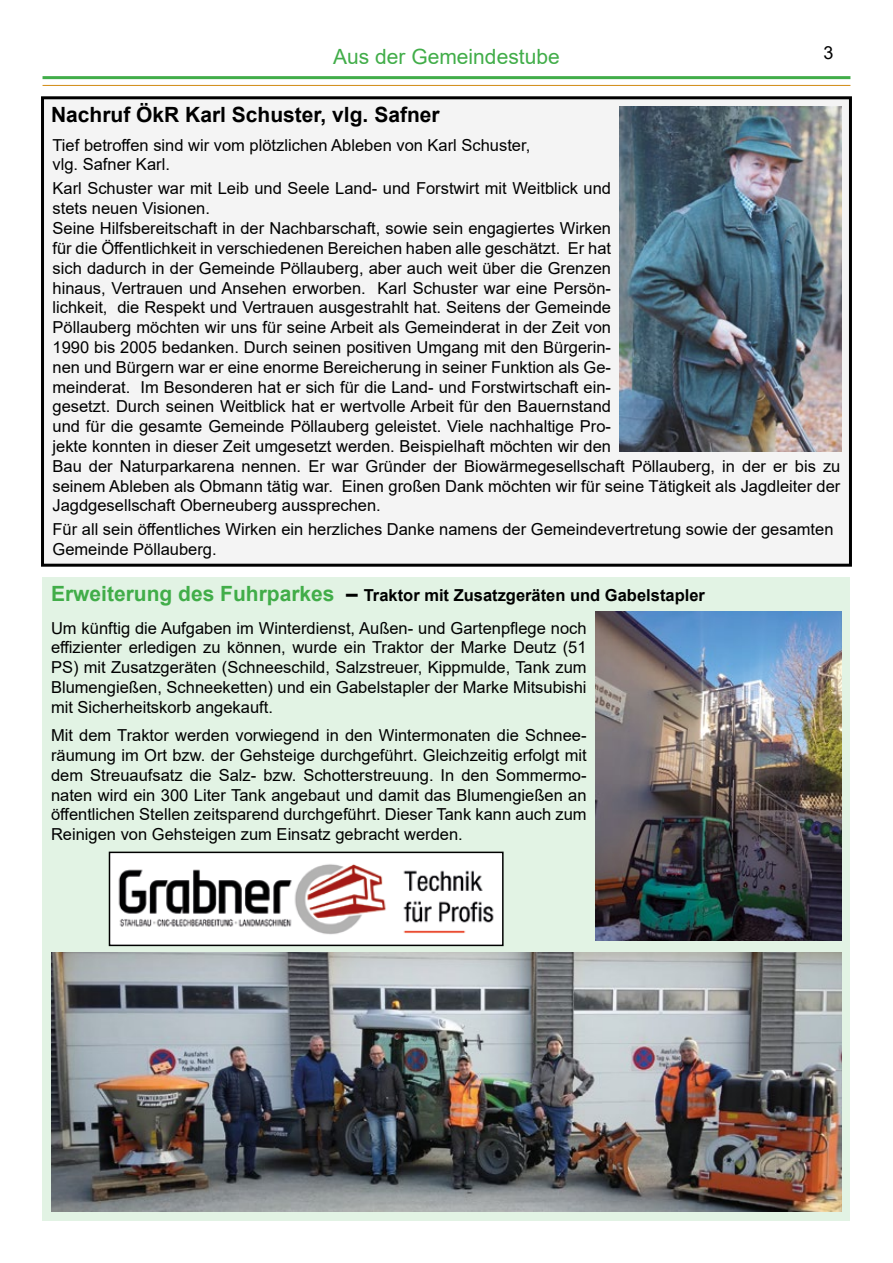
<style>
.page{position:relative;width:893px;height:1263px;background:#fff}
.page>*{position:absolute;margin:0;border:0;box-sizing:border-box;transform-origin:0 0}
.t1{font:700 21px "Arial";color:#000}
.t2{font:21px "Arial";color:#41ad49}
.t3{font:18px "Arial";color:#000}
.t4{font:16.5px/19.8px "Arial";color:#000}
.s1{font-weight:700;font-size:21px;color:#41ad49}
.s2{font-weight:700;font-size:21px}
.s3{font-weight:700}
</style>
<div class="page">
<hr style="left:43px;top:85px;width:807px;height:1px;background:#d18a12">
<hr style="left:43px;top:76px;width:807px;height:3px;background:#41ad49">
<div style="left:43px;top:98px;width:807px;height:467px;background:#f4f4f4"></div>
<div style="left:41px;top:96px;width:811px;height:471px;border:3px solid #000"></div>
<img style="left:620px;top:106px;width:222px;height:346px">
<div style="left:43px;top:577px;width:807px;height:643px;background:#e2f3e4"></div>
<img style="left:51px;top:952px;width:790px;height:260px">
<img style="left:595px;top:612px;width:247px;height:329px">
<img style="left:112px;top:855px;width:389px;height:88px">
<div style="left:109px;top:852px;width:395px;height:94px;border:2px solid #000"></div>
<p class="t2" style="left:333px;top:42px;width:228px">Aus der Gemeindestube</p>
<p class="t3" style="left:823px;top:40px;width:12px">3</p>
<p class="t1" style="left:51px;top:99px;width:390px">Nachruf ÖkR Karl Schuster, vlg. Safner</p>
<p class="t4" style="left:53px;top:135px;width:479px">Tief betroffen sind wir vom plötzlichen Ableben von Karl Schuster, vlg. Safner Karl.</p>
<p class="t4" style="left:53px;top:179px;width:789px">Karl Schuster war mit Leib und Seele Land- und Forstwirt mit Weitblick und<br>stets neuen Visionen.<br>Seine Hilfsbereitschaft in der Nachbarschaft, sowie sein engagiertes Wirken<br>für die Öffentlichkeit in verschiedenen Bereichen haben alle geschätzt. Er hat<br>sich dadurch in der Gemeinde Pöllauberg, aber auch weit über die Grenzen<br>hinaus, Vertrauen und Ansehen erworben. Karl Schuster war eine Persön-<br>lichkeit, die Respekt und Vertrauen ausgestrahlt hat. Seitens der Gemeinde<br>Pöllauberg möchten wir uns für seine Arbeit als Gemeinderat in der Zeit von<br>1990 bis 2005 bedanken. Durch seinen positiven Umgang mit den Bürgerin-<br>nen und Bürgern war er eine enorme Bereicherung in seiner Funktion als Ge-<br>meinderat. Im Besonderen hat er sich für die Land- und Forstwirtschaft ein-<br>gesetzt. Durch seinen Weitblick hat er wertvolle Arbeit für den Bauernstand<br>und für die gesamte Gemeinde Pöllauberg geleistet. Viele nachhaltige Pro-<br>jekte konnten in dieser Zeit umgesetzt werden. Beispielhaft möchten wir den<br>Bau der Naturparkarena nennen. Er war Gründer der Biowärmegesellschaft Pöllauberg, in der er bis zu seinem Ableben als Obmann tätig war. Einen großen Dank möchten wir für seine Tätigkeit als Jagdleiter der Jagdgesellschaft Oberneuberg aussprechen.</p>
<p class="t4" style="left:53px;top:520px;width:782px">Für all sein öffentliches Wirken ein herzliches Danke namens der Gemeindevertretung sowie der gesamten<br>Gemeinde Pöllauberg.</p>
<p class="t4" style="left:51px;top:579px;width:655px;line-height:32.5px"><span class="s1">Erweiterung des Fuhrparkes</span> <span class="s2">–</span> <span class="s3">Traktor mit Zusatzgeräten und Gabelstapler<br></span>Um künftig die Aufgaben im Winterdienst, Außen- und Gartenpflege noch</p>
<p class="t4" style="left:51px;top:638px;width:537px;text-align:justify">effizienter erledigen zu können, wurde ein Traktor der Marke Deutz (51<br>PS) mit Zusatzgeräten (Schneeschild, Salzstreuer, Kippmulde, Tank zum Blumengießen, Schneeketten) und ein Gabelstapler der Marke Mitsubishi mit Sicherheitskorb angekauft.</p>
<p class="t4" style="left:51px;top:725px;width:537px;text-align:justify">Mit dem Traktor werden vorwiegend in den Wintermonaten die Schnee&shy;räumung im Ort bzw. der Gehsteige durchgeführt. Gleichzeitig erfolgt mit dem Streuaufsatz die Salz- bzw. Schotterstreuung. In den Sommermo&shy;naten wird ein 300 Liter Tank angebaut und damit das Blumengießen an öffentlichen Stellen zeitsparend durchgeführt. Dieser Tank kann auch zum Reinigen von Gehsteigen zum Einsatz gebracht werden.</p>
</div>
